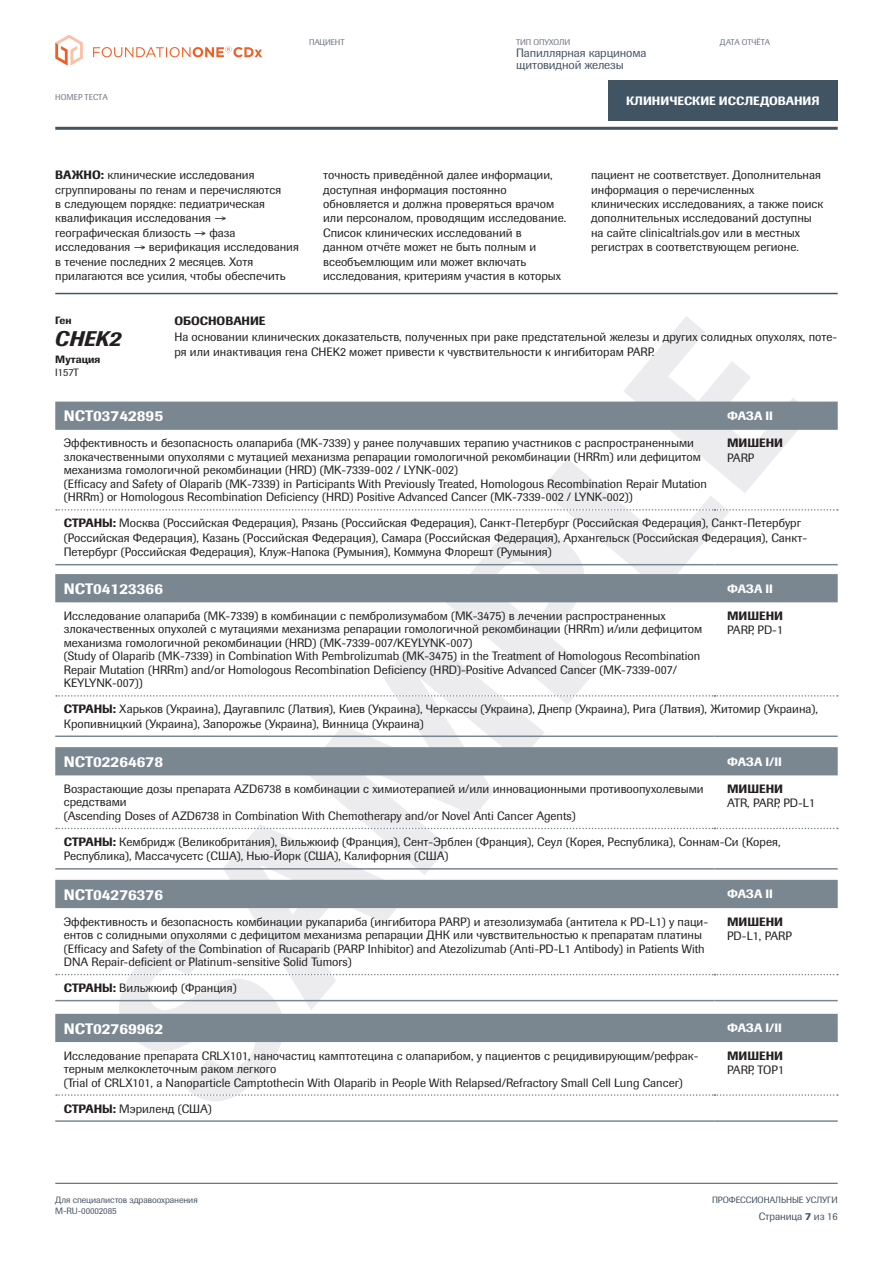
<style>
.page{position:relative;width:893px;height:1263px;background:#fff}
.page>*{position:absolute;margin:0;border:0;box-sizing:border-box;transform-origin:0 0}
.t1{font:italic 500 21px "Imago Pro";color:#231f20}
.t2{font:500 15px "Imago Pro";color:#fff}
.t3{font:12px/14.4px "Imago Pro";color:#231f20}
.t4{font:500 12px "Imago Pro";color:#fff}
.t5{font:500 12px "Imago Pro";color:#231f20}
.t6{font:12px/12px "Imago Pro";letter-spacing:-.01em;color:#445463}
.t7{font:10.5px "Imago Pro";letter-spacing:-.01em;color:#445463}
.t8{font:500 10.5px "Imago Pro";color:#231f20}
.t9{font:10.5px "Imago Pro";color:#231f20}
.t10{font:9px/10.8px "Imago Pro";letter-spacing:-.01em;color:#445463}
.t11{font:8.25px "Imago Pro";letter-spacing:-.01em;color:#707684}
.s1{font-weight:500}
</style>
<div class="page">
<svg style="left:111px;top:316px;width:701px;height:785px"></svg>
<svg style="left:55px;top:35px;width:28px;height:30px"></svg>
<svg style="left:93px;top:47px;width:169px;height:10px"></svg>
<hr style="left:55px;top:127px;width:783px;height:3px;background:#445463">
<hr style="left:55px;top:1183px;width:783px;height:1px;background:#445463">
<div style="left:608px;top:81px;width:230px;height:40px;background:#405463"></div>
<div style="left:55px;top:402px;width:783px;height:28px;background:#7a8791"></div>
<svg style="left:56px;top:509px;width:782px;height:2px"></svg>
<hr style="left:55px;top:564px;width:659px;height:1px;background:#7a8791">
<hr style="left:714px;top:564px;width:124px;height:1px;background:#7a8791">
<div style="left:55px;top:574px;width:783px;height:28px;background:#7a8791"></div>
<svg style="left:56px;top:695px;width:782px;height:2px"></svg>
<hr style="left:55px;top:735px;width:659px;height:2px;background:#7a8791">
<hr style="left:714px;top:735px;width:124px;height:2px;background:#7a8791">
<div style="left:55px;top:880px;width:783px;height:28px;background:#7a8791"></div>
<svg style="left:56px;top:974px;width:782px;height:1px"></svg>
<hr style="left:55px;top:1000px;width:659px;height:1px;background:#7a8791">
<hr style="left:714px;top:1000px;width:124px;height:1px;background:#7a8791">
<div style="left:55px;top:747px;width:783px;height:28px;background:#7a8791"></div>
<svg style="left:56px;top:828px;width:782px;height:1px"></svg>
<hr style="left:55px;top:868px;width:659px;height:1px;background:#7a8791">
<hr style="left:714px;top:868px;width:124px;height:1px;background:#7a8791">
<div style="left:55px;top:1014px;width:783px;height:28px;background:#7a8791"></div>
<svg style="left:56px;top:1094px;width:782px;height:2px"></svg>
<hr style="left:55px;top:1120px;width:659px;height:2px;background:#7a8791">
<hr style="left:714px;top:1120px;width:124px;height:2px;background:#7a8791">
<hr style="left:55px;top:293px;width:783px;height:1px;background:#445463">
<p class="t11" style="left:309px;top:37px;width:37px">ПАЦИЕНТ</p>
<p class="t11" style="left:516px;top:37px;width:55px">ТИП ОПУХОЛИ</p>
<p class="t6" style="left:516px;top:47px;width:132px">Папиллярная карцинома щитовидной железы</p>
<p class="t11" style="left:720px;top:37px;width:52px">ДАТА ОТЧЁТА</p>
<p class="t11" style="left:55px;top:92px;width:54px">НОМЕР ТЕСТА</p>
<p class="t4" style="left:626px;top:93px;width:195px">КЛИНИЧЕСКИЕ ИССЛЕДОВАНИЯ</p>
<p class="t3" style="left:55px;top:168px;width:245px"><span class="s1">ВАЖНО:</span> клинические исследования сгруппированы по генам и перечисляются<br>в следующем порядке: педиатрическая квалификация исследования → географическая близость → фаза исследования → верификация исследования в течение последних 2 месяцев. Хотя прилагаются все усилия, чтобы обеспечить</p>
<p class="t3" style="left:323px;top:168px;width:244px">точность приведённой далее информации, доступная информация постоянно обновляется и должна проверяться врачом или персоналом, проводящим исследование.<br>Список клинических исследований в<br>данном отчёте может не быть полным и всеобъемлющим или может включать исследования, критериям участия в которых</p>
<p class="t3" style="left:591px;top:168px;width:234px">пациент не соответствует. Дополнительная информация о перечисленных клинических исследованиях, а также поиск дополнительных исследований доступны на сайте clinicaltrials.gov или в местных регистрах в соответствующем регионе.</p>
<p class="t8" style="left:55px;top:313px;width:18px">Ген</p>
<h1 class="t1" style="left:55px;top:325px;width:68px">CHEK2</h1>
<p class="t8" style="left:55px;top:353px;width:47px">Мутация</p>
<p class="t9" style="left:55px;top:365px;width:25px">I157T</p>
<p class="t5" style="left:174px;top:313px;width:93px">ОБОСНОВАНИЕ</p>
<p class="t3" style="left:174px;top:330px;width:664px">На основании клинических доказательств, полученных при раке предстательной железы и других солидных опухолях, поте&shy;ря или инактивация гена CHEK2 может привести к чувствительности к ингибиторам PARP.</p>
<p class="t2" style="left:64px;top:406px;width:101px">NCT03742895</p>
<p class="t4" style="left:727px;top:408px;width:47px">ФАЗА II</p>
<p class="t3" style="left:64px;top:436px;width:645px;line-height:13.5px">Эффективность и безопасность олапариба (MK-7339) у ранее получавших терапию участников с распространенными злокачественными опухолями с мутацией механизма репарации гомологичной рекомбинации (HRRm) или дефицитом механизма гомологичной рекомбинации (HRD) (MK-7339-002 / LYNK-002)<br>(Efficacy and Safety of Olaparib (MK-7339) in Participants With Previously Treated, Homologous Recombination Repair Mutation (HRRm) or Homologous Recombination Deficiency (HRD) Positive Advanced Cancer (MK-7339-002 / LYNK-002))</p>
<p class="t5" style="left:727px;top:435px;width:58px">МИШЕНИ</p>
<p class="t3" style="left:727px;top:450px;width:29px">PARP</p>
<p class="t3" style="left:64px;top:516px;width:745px"><span class="s1">СТРАНЫ:</span> Москва (Российская Федерация), Рязань (Российская Федерация), Санкт-Петербург (Российская Федерация), Санкт-Петербург (Российская Федерация), Казань (Российская Федерация), Самара (Российская Федерация), Архангельск (Российская Федерация), Санкт-<br>Петербург (Российская Федерация), Клуж-Напока (Румыния), Коммуна Флорешт (Румыния)</p>
<p class="t2" style="left:64px;top:579px;width:101px">NCT04123366</p>
<p class="t4" style="left:727px;top:581px;width:47px">ФАЗА II</p>
<p class="t3" style="left:64px;top:609px;width:640px;line-height:13.5px">Исследование олапариба (MK-7339) в комбинации с пембролизумабом (MK-3475) в лечении распространенных злокачественных опухолей с мутациями механизма репарации гомологичной рекомбинации (HRRm) и/или дефицитом механизма гомологичной рекомбинации (HRD) (MK-7339-007/KEYLYNK-007)<br>(Study of Olaparib (MK-7339) in Combination With Pembrolizumab (MK-3475) in the Treatment of Homologous Recombination Repair Mutation (HRRm) and/or Homologous Recombination Deficiency (HRD)-Positive Advanced Cancer (MK-7339-007/ KEYLYNK-007))</p>
<p class="t5" style="left:727px;top:608px;width:58px">МИШЕНИ</p>
<p class="t3" style="left:727px;top:623px;width:57px">PARP, PD-1</p>
<p class="t3" style="left:64px;top:702px;width:756px"><span class="s1">СТРАНЫ:</span> Харьков (Украина), Даугавпилс (Латвия), Киев (Украина), Черкассы (Украина), Днепр (Украина), Рига (Латвия), Житомир (Украина),<br>Кропивницкий (Украина), Запорожье (Украина), Винница (Украина)</p>
<p class="t2" style="left:64px;top:752px;width:101px">NCT02264678</p>
<p class="t4" style="left:727px;top:754px;width:56px">ФАЗА I/II</p>
<p class="t3" style="left:64px;top:782px;width:641px;line-height:13.5px">Возрастающие дозы препарата AZD6738 в комбинации с химиотерапией и/или инновационными противоопухолевыми средствами<br>(Ascending Doses of AZD6738 in Combination With Chemotherapy and/or Novel Anti Cancer Agents)</p>
<p class="t5" style="left:727px;top:781px;width:58px">МИШЕНИ</p>
<p class="t3" style="left:727px;top:796px;width:89px">ATR, PARP, PD-L1</p>
<p class="t3" style="left:64px;top:834px;width:718px"><span class="s1">СТРАНЫ:</span> Кембридж (Великобритания), Вильжюиф (Франция), Сент-Эрблен (Франция), Сеул (Корея, Республика), Соннам-Си (Корея,<br>Республика), Массачусетс (США), Нью-Йорк (США), Калифорния (США)</p>
<p class="t2" style="left:64px;top:885px;width:101px">NCT04276376</p>
<p class="t4" style="left:727px;top:886px;width:47px">ФАЗА II</p>
<p class="t3" style="left:64px;top:914px;width:646px;line-height:13.5px">Эффективность и безопасность комбинации рукапариба (ингибитора PARP) и атезолизумаба (антитела к PD-L1) у паци&shy;ентов с солидными опухолями с дефицитом механизма репарации ДНК или чувствительностью к препаратам платины (Efficacy and Safety of the Combination of Rucaparib (PARP Inhibitor) and Atezolizumab (Anti-PD-L1 Antibody) in Patients With DNA Repair-deficient or Platinum-sensitive Solid Tumors)</p>
<p class="t5" style="left:727px;top:914px;width:58px">МИШЕНИ</p>
<p class="t3" style="left:727px;top:928px;width:66px">PD-L1, PARP</p>
<p class="t3" style="left:64px;top:981px;width:174px"><span class="s1">СТРАНЫ:</span> Вильжюиф (Франция)</p>
<p class="t2" style="left:64px;top:1018px;width:101px">NCT02769962</p>
<p class="t4" style="left:727px;top:1020px;width:56px">ФАЗА I/II</p>
<p class="t3" style="left:64px;top:1048px;width:636px;line-height:13.5px">Исследование препарата CRLX101, наночастиц камптотецина с олапарибом, у пациентов с рецидивирующим/рефрак&shy;терным мелкоклеточным раком легкого<br>(Trial of CRLX101, a Nanoparticle Camptothecin With Olaparib in People With Relapsed/Refractory Small Cell Lung Cancer)</p>
<p class="t5" style="left:727px;top:1047px;width:58px">МИШЕНИ</p>
<p class="t3" style="left:727px;top:1062px;width:58px">PARP, TOP1</p>
<p class="t3" style="left:64px;top:1101px;width:150px"><span class="s1">СТРАНЫ:</span> Мэриленд (США)</p>
<p class="t10" style="left:55px;top:1194px;width:144px">Для специалистов здравоохранения<br>M-RU-00002085</p>
<p class="t10" style="left:712px;top:1194px;width:127px">ПРОФЕССИОНАЛЬНЫЕ УСЛУГИ</p>
<p class="t7" style="left:759px;top:1209px;width:81px">Страница <span class="s1">7</span> из 16</p>
</div>
